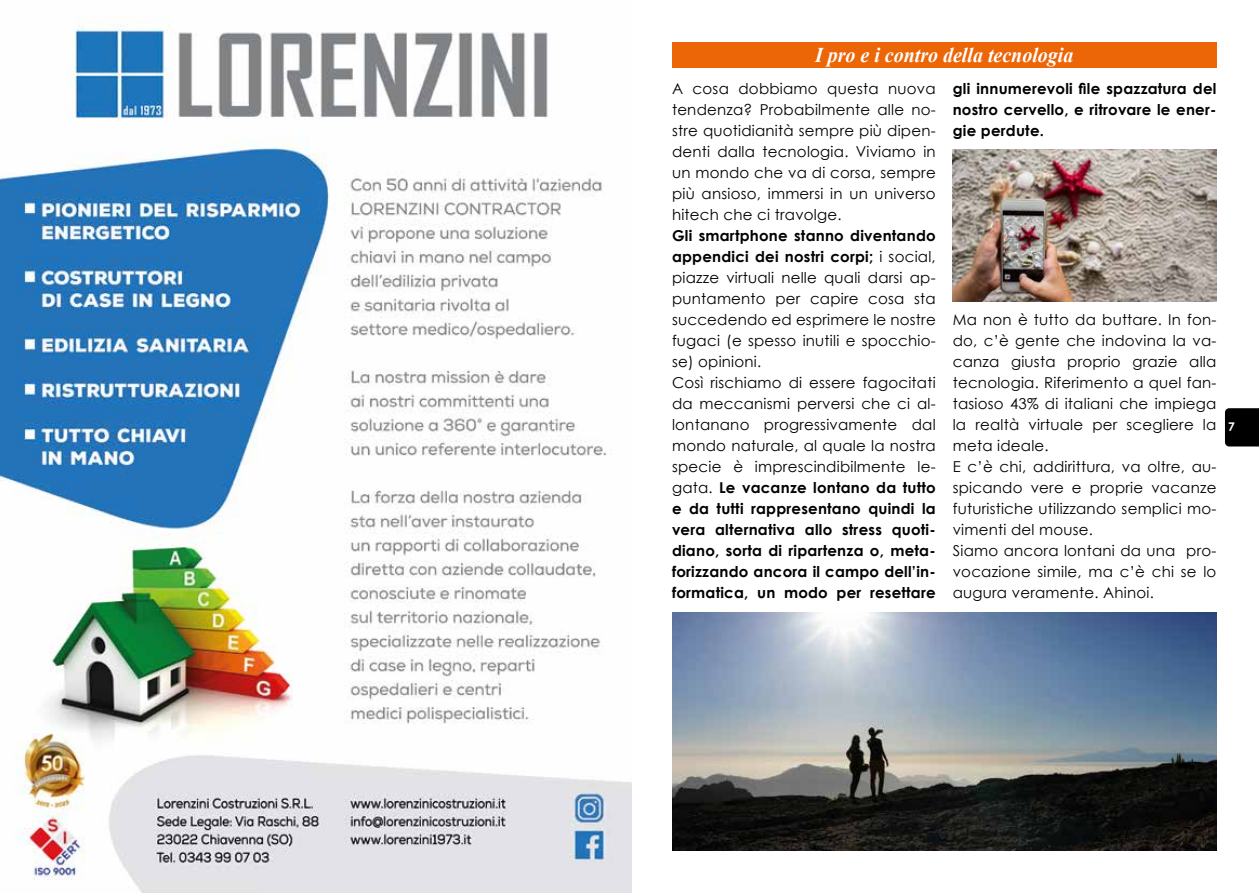
<style>
.page{position:relative;width:1259px;height:893px;background:#fff}
.page>*{position:absolute;margin:0;border:0;box-sizing:border-box;transform-origin:0 0}
.t1{font:italic 700 21px "Times New Roman";color:#fff;scale:.95 1}
.t2{font:15px/21px "Century Gothic";letter-spacing:.015em;color:#000}
.t3{font:700 15px/21px "Century Gothic";letter-spacing:.015em;color:#000;text-align:justify}
.t4{font:700 12px "Century Gothic";color:#fff}
.s1{font-weight:700}
</style>
<div class="page">
<svg style="left:1225px;top:408px;width:34px;height:38px"></svg>
<img style="left:672px;top:612px;width:544px;height:238px">
<div style="left:672px;top:43px;width:544px;height:25px;background:#ec6608"></div>
<img style="left:952px;top:150px;width:264px;height:152px">
<img style="left:0;top:24px;width:631px;height:869px">
<h1 class="t1" style="left:815px;top:40px;width:273px">I pro e i contro della tecnologia</h1>
<p class="t2" style="left:672px;top:78px;width:265px;text-align:justify">A cosa dobbiamo questa nuova tendenza? Probabilmente alle no&shy;stre quotidianità sempre più dipen&shy;denti dalla tecnologia. Viviamo in un mondo che va di corsa, sempre più ansioso, immersi in un universo hitech che ci travolge.</p>
<p class="t2" style="left:672px;top:225px;width:265px"><span class="s1">Gli smartphone stanno diventando appendici dei nostri corpi;</span> i social, piazze virtuali nelle quali darsi ap&shy;puntamento per capire cosa sta succedendo ed esprimere le nostre fugaci (e spesso inutili e spocchio&shy;se) opinioni.<br>Così rischiamo di essere fagocitati da meccanismi perversi che ci al&shy;lontanano progressivamente dal mondo naturale, al quale la nostra specie è imprescindibilmente le&shy;gata. <span class="s1">Le vacanze lontano da tutto e da tutti rappresentano quindi la vera alternativa allo stress quoti&shy;diano, sorta di ripartenza o, meta&shy;forizzando ancora il campo dell’in&shy;formatica, un modo per resettare</span></p>
<p class="t3" style="left:952px;top:78px;width:265px">gli innumerevoli file spazzatura del nostro cervello, e ritrovare le ener&shy;gie perdute.</p>
<p class="t2" style="left:952px;top:309px;width:265px">Ma non è tutto da buttare. In fon&shy;do, c’è gente che indovina la va&shy;canza giusta proprio grazie alla tecnologia. Riferimento a quel fan&shy;tasioso 43% di italiani che impiega la realtà virtuale per scegliere la meta ideale.<br>E c’è chi, addirittura, va oltre, au&shy;spicando vere e proprie vacanze futuristiche utilizzando semplici mo&shy;vimenti del mouse.<br>Siamo ancora lontani da una pro&shy;vocazione simile, ma c’è chi se lo augura veramente. Ahinoi.</p>
<p class="t4" style="left:1228px;top:419px;width:8px">7</p>
</div>
